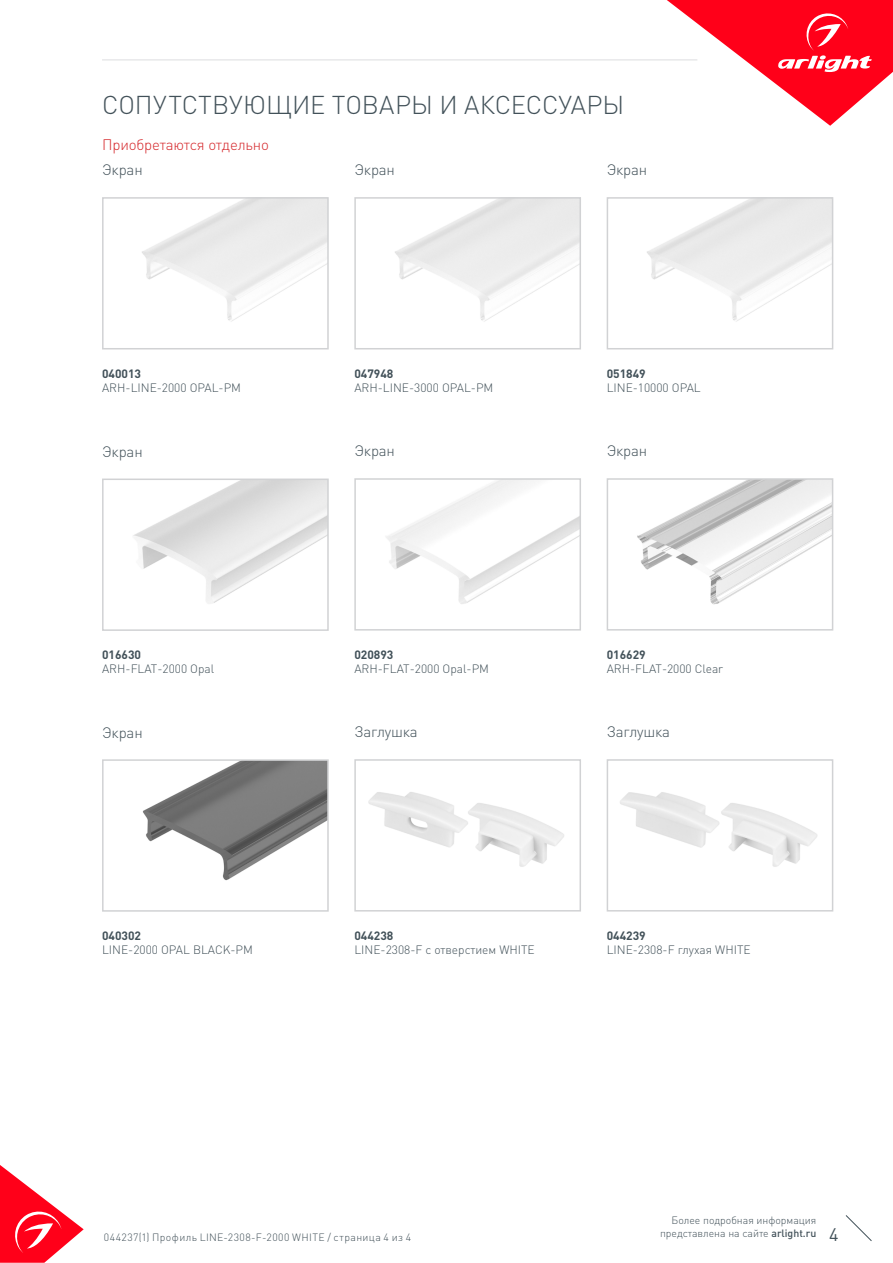
<style>
.page{position:relative;width:893px;height:1263px;background:#fff}
.page>*{position:absolute;margin:0;border:0;box-sizing:border-box;transform-origin:0 0}
.t1{font:300 25.5px "DIN Pro";color:#425159}
.t2{font:18px "DIN Pro";color:#425159}
.t3{font:300 15px "DIN Pro";letter-spacing:-.01em;color:#425159}
.t4{font:300 15px "DIN Pro";letter-spacing:-.01em;color:#d5262a}
.t5{font:300 12px/14.4px "DIN Pro";color:#425159}
.t6{font:300 10.5px "DIN Pro";color:#425159}
.t7{font:300 10.5px "DIN Pro";letter-spacing:.04em;color:#425159}
.s1{font-weight:700}
.s2{font-weight:500}
</style>
<div class="page">
<svg style="left:0;top:1165px;width:84px;height:98px"></svg>
<svg style="left:845px;top:1215px;width:27px;height:26px"></svg>
<svg style="left:667px;top:0;width:226px;height:126px"></svg>
<hr style="left:102px;top:60px;width:595px;height:1px;background:#dcdddf">
<img style="left:368px;top:792px;width:196px;height:75px">
<div style="left:354px;top:759px;width:227px;height:152px;border:2px solid #d1d2d4"></div>
<img style="left:620px;top:792px;width:198px;height:75px">
<div style="left:607px;top:759px;width:226px;height:152px;border:2px solid #d1d2d4"></div>
<div style="left:102px;top:197px;width:227px;height:152px;border:2px solid #d1d2d4"></div>
<img style="left:143px;top:762px;width:183px;height:119px">
<div style="left:102px;top:759px;width:227px;height:153px;border:2px solid #d1d2d4"></div>
<img style="left:133px;top:481px;width:193px;height:123px">
<div style="left:102px;top:478px;width:227px;height:153px;border:2px solid #d1d2d4"></div>
<img style="left:386px;top:481px;width:192px;height:123px">
<div style="left:354px;top:478px;width:227px;height:153px;border:2px solid #d1d2d4"></div>
<img style="left:637px;top:481px;width:193px;height:124px">
<div style="left:607px;top:478px;width:226px;height:153px;border:2px solid #d1d2d4"></div>
<div style="left:354px;top:197px;width:227px;height:152px;border:2px solid #d1d2d4"></div>
<div style="left:607px;top:197px;width:226px;height:152px;border:2px solid #d1d2d4"></div>
<p class="t1" style="left:102px;top:87px;width:524px">СОПУТСТВУЮЩИЕ ТОВАРЫ И АКСЕССУАРЫ</p>
<p class="t4" style="left:102px;top:134px;width:168px">Приобретаются отдельно</p>
<p class="t3" style="left:102px;top:160px;width:42px">Экран</p>
<p class="t5" style="left:102px;top:366px;width:141px"><span class="s1">040013<br></span>ARH-LINE-2000 OPAL-PM</p>
<p class="t3" style="left:354px;top:160px;width:42px">Экран</p>
<p class="t3" style="left:607px;top:160px;width:42px">Экран</p>
<p class="t5" style="left:354px;top:366px;width:141px"><span class="s1">047948<br></span>ARH-LINE-3000 OPAL-PM</p>
<p class="t5" style="left:607px;top:366px;width:96px"><span class="s1">051849<br></span>LINE-10000 OPAL</p>
<p class="t3" style="left:102px;top:441px;width:42px">Экран</p>
<p class="t3" style="left:354px;top:441px;width:42px">Экран</p>
<p class="t3" style="left:607px;top:441px;width:42px">Экран</p>
<p class="t5" style="left:102px;top:647px;width:114px"><span class="s1">016630<br></span>ARH-FLAT-2000 Opal</p>
<p class="t5" style="left:354px;top:647px;width:136px"><span class="s1">020893<br></span>ARH-FLAT-2000 Opal-PM</p>
<p class="t5" style="left:607px;top:647px;width:118px"><span class="s1">016629<br></span>ARH-FLAT-2000 Clear</p>
<p class="t3" style="left:102px;top:722px;width:42px">Экран</p>
<p class="t5" style="left:102px;top:928px;width:152px"><span class="s1">040302<br></span>LINE-2000 OPAL BLACK-PM</p>
<p class="t3" style="left:354px;top:722px;width:65px">Заглушка</p>
<p class="t3" style="left:607px;top:722px;width:65px">Заглушка</p>
<p class="t5" style="left:354px;top:928px;width:182px"><span class="s1">044238<br></span>LINE-2308-F с отверстием WHITE</p>
<p class="t5" style="left:607px;top:928px;width:146px"><span class="s1">044239<br></span>LINE-2308-F глухая WHITE</p>
<p class="t6" style="left:672px;top:1213px;width:146px">Более подробная информация</p>
<p class="t6" style="left:660px;top:1226px;width:158px">представлена на сайте <span class="s2">arlight.ru</span></p>
<p class="t7" style="left:104px;top:1230px;width:309px">044237(1) Профиль LINE-2308-F-2000 WHITE / страница 4 из 4</p>
<h2 class="t2" style="left:829px;top:1222px;width:11px">4</h2>
</div>
